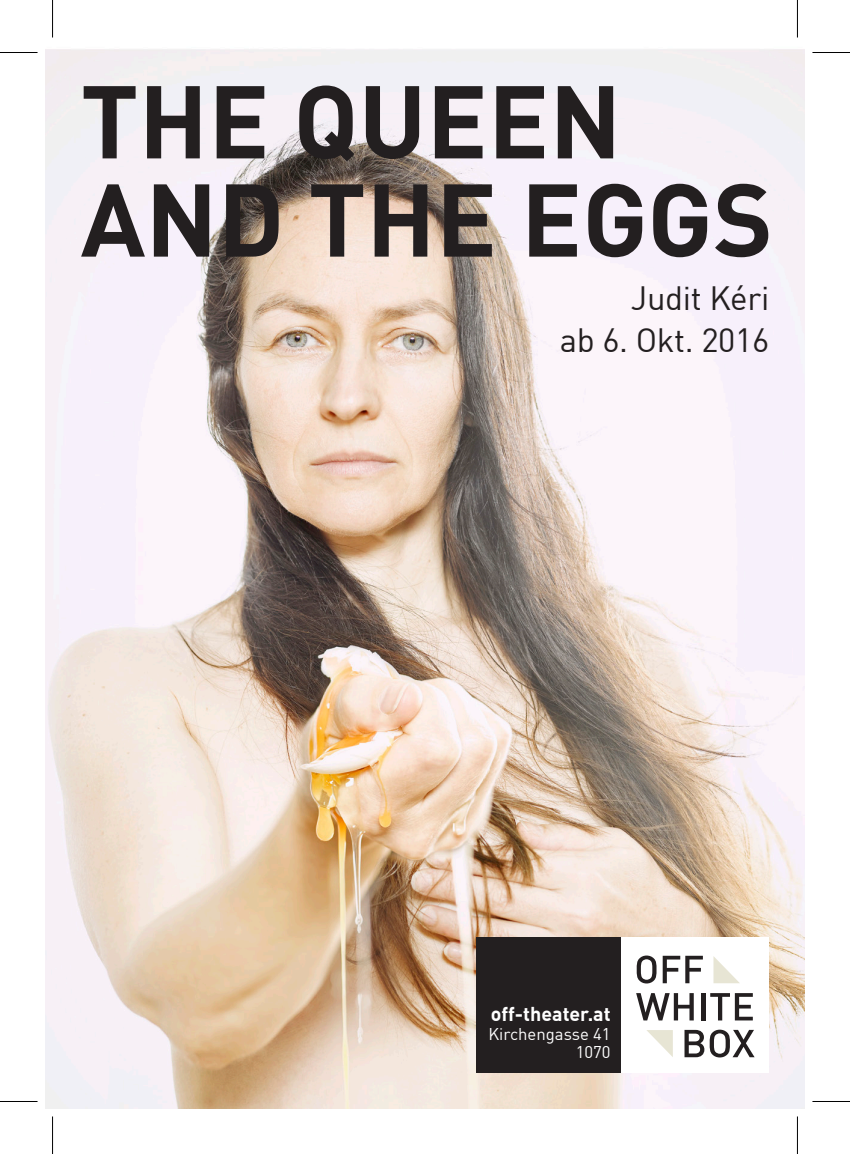
<style>
.page{position:relative;width:850px;height:1154px;background:#fff}
.page>*{position:absolute;margin:0;border:0;box-sizing:border-box;transform-origin:0 0}
.t1{font:700 101.5px/98.2px "DIN Offc";color:#231f20}
.t2{font:33px/42.5px "DIN Offc";letter-spacing:-.01em;color:#231f20;text-align:right}
.t3{font:700 19.75px "DIN Offc";color:#fff}
.t4{font:16.75px/18.8px "DIN Offc";color:#fff;text-align:right}
</style>
<div class="page">
<img style="left:45px;top:49px;width:759px;height:1059px">
<div style="left:476px;top:937px;width:145px;height:136px;background:#231f20"></div>
<div style="left:621px;top:937px;width:147px;height:136px;background:#fff"></div>
<svg style="left:636px;top:993px;width:57px;height:27px"></svg>
<div style="left:700px;top:993px;width:5px;height:27px;background:#231f20"></div>
<svg style="left:710px;top:993px;width:42px;height:27px"></svg>
<svg style="left:684px;top:1030px;width:70px;height:27px"></svg>
<svg style="left:647px;top:1030px;width:25px;height:26px"></svg>
<svg style="left:636px;top:955px;width:66px;height:28px"></svg>
<svg style="left:713px;top:956px;width:26px;height:27px"></svg>
<hr style="left:0;top:52px;width:38px;height:1px;background:#000">
<hr style="left:812px;top:52px;width:37px;height:1px;background:#000">
<hr style="left:0;top:1101px;width:38px;height:1px;background:#000">
<hr style="left:812px;top:1101px;width:37px;height:1px;background:#000">
<hr style="left:52px;top:0;width:1px;height:38px;background:#000">
<hr style="left:52px;top:1116px;width:1px;height:38px;background:#000">
<hr style="left:796px;top:0;width:1px;height:38px;background:#000">
<hr style="left:796px;top:1116px;width:1px;height:38px;background:#000">
<h1 class="t1" style="left:81px;top:68px;width:693px">THE QUEEN<br>AND THE EGGS</h1>
<p class="t2" style="left:559px;top:276px;width:211px">Judit Kéri<br>ab 6. Okt. 2016</p>
<p class="t3" style="left:490px;top:1001px;width:121px">off-theater.at</p>
<p class="t4" style="left:488px;top:1024px;width:124px">Kirchengasse 41<br>1070</p>
</div>
